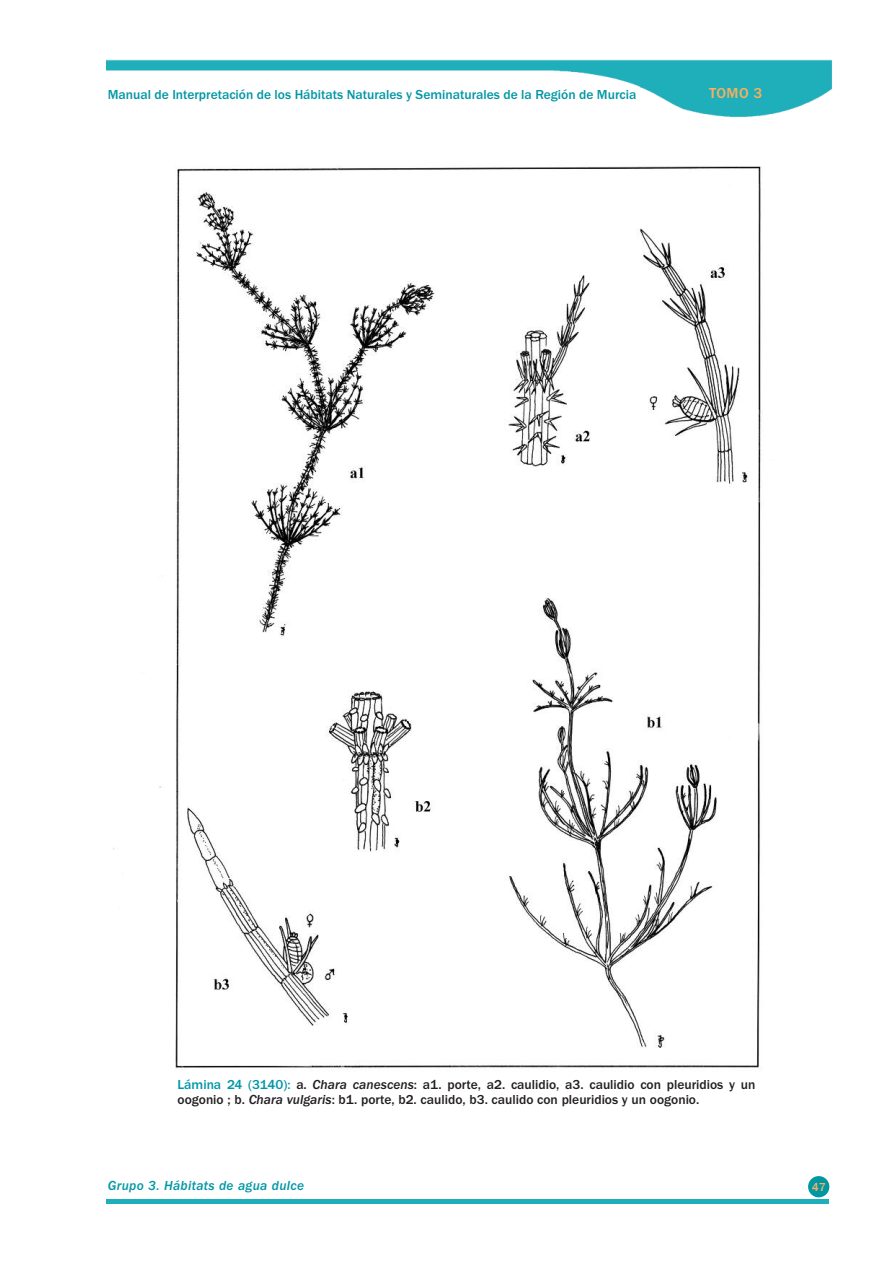
<style>
.page{position:relative;width:893px;height:1263px;background:#fff}
.page>*{position:absolute;margin:0;border:0;box-sizing:border-box;transform-origin:0 0}
.t1{font:500 15px "Franklin Gothic";color:#fab05f}
.t2{font:500 13.5px/15px "Franklin Gothic";color:#231f20}
.t3{font:500 13.5px "Franklin Gothic";color:#0097a4}
.t4{font:italic 500 13.5px "Franklin Gothic";letter-spacing:.025em;color:#0097a4}
.t5{font:500 12px "Franklin Gothic";color:#fab05f}
.s1{color:#0097a4}
.s2{font-style:italic}
</style>
<div class="page">
<img style="left:106px;top:59px;width:727px;height:58px">
<hr style="left:106px;top:1199px;width:723px;height:4px;background:#1faebb">
<div style="left:808px;top:1176px;width:21px;height:21px;background:#0097a4;border-radius:50%"></div>
<img style="left:113px;top:165px;width:648px;height:905px">
<p class="t3" style="left:108px;top:86px;width:530px">Manual de Interpretación de los Hábitats Naturales y Seminaturales de la Región de Murcia</p>
<p class="t1" style="left:709px;top:84px;width:55px">TOMO 3</p>
<p class="t2" style="left:178px;top:1077px;width:579px"><span class="s1">Lámina 24 (3140):</span> a. <span class="s2">Chara canescens</span>: a1. porte, a2. caulidio, a3. caulidio con pleuridios y un oogonio ; b. <span class="s2">Chara vulgaris</span>: b1. porte, b2. caulido, b3. caulido con pleuridios y un oogonio.</p>
<p class="t4" style="left:108px;top:1178px;width:198px">Grupo 3. Hábitats de agua dulce</p>
<p class="t5" style="left:812px;top:1179px;width:16px">47</p>
</div>
